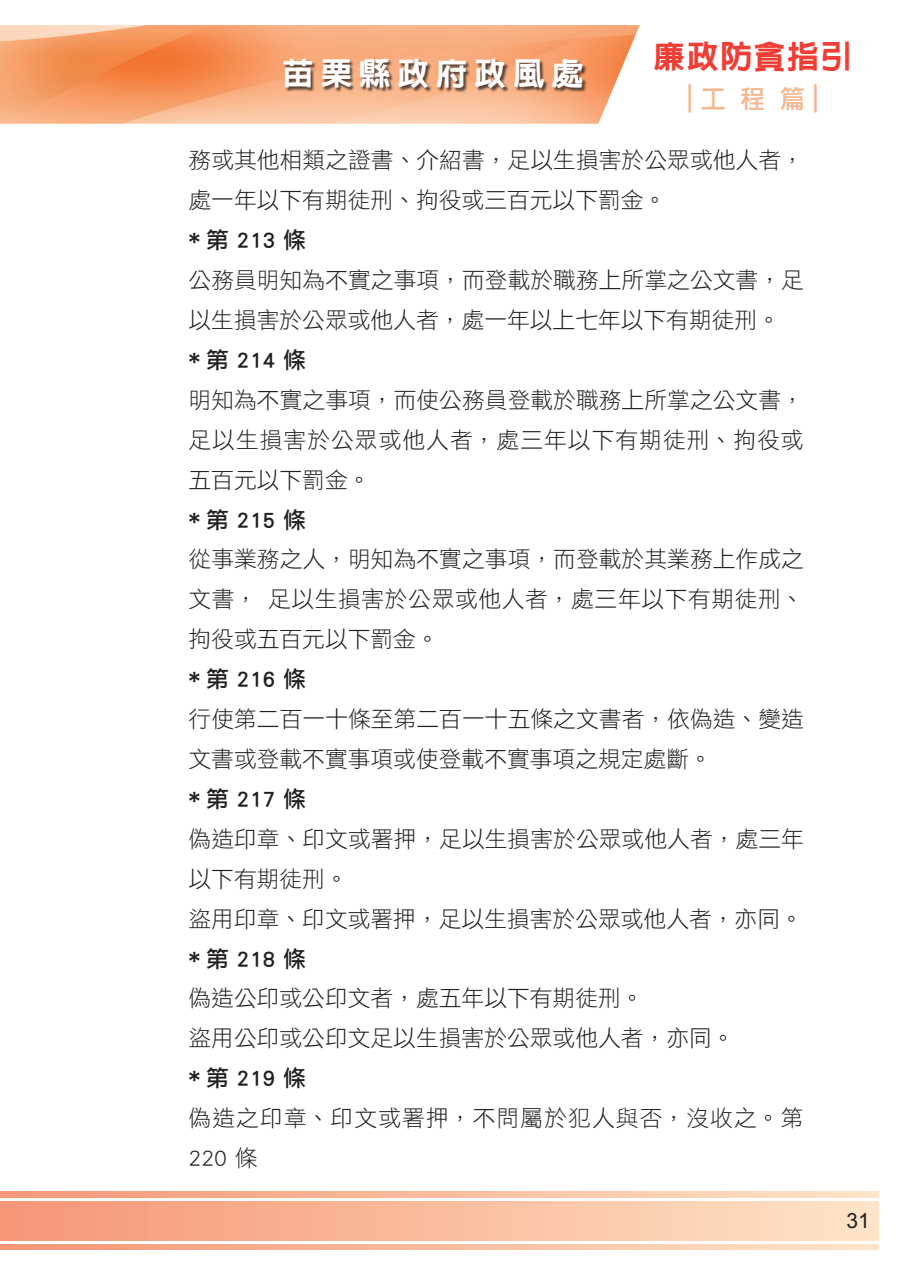
<style>
.page{position:relative;width:903px;height:1275px;background:#fff}
.page>*{position:absolute;margin:0;border:0;box-sizing:border-box;transform-origin:0 0}
.t1{font:31.5px "ID Hei Extra";letter-spacing:.22em;color:#fff}
.t2{font:31.5px "ID Hei Extra";letter-spacing:.06em;color:#ee3e35}
.t3{font:700 26.25px "Microsoft Jheng Hei";color:#f5b68d}
.t4{font:22.75px/39.9px "DF Li Hei Std W3";color:#231f20}
.t5{font:22.75px "DF Li Hei Std W5";color:#231f20}
.t6{font:22.75px/39.9px "DF Li Hei Std W3";letter-spacing:.05em;color:#231f20}
.t7{font:21px "Arial";color:#231f20}
</style>
<div class="page">
<div style="left:0;top:1201px;width:878px;height:39px;background:linear-gradient(to right,#f69576,#fee4c7)"></div>
<svg style="left:0;top:1244px;width:878px;height:6px"></svg>
<svg style="left:0;top:1192px;width:878px;height:5px"></svg>
<img style="left:0;top:25px;width:640px;height:99px">
<div style="left:284px;top:59px;width:303px;height:34px;background:#231f20;opacity:.75"></div>
<h1 class="t1" style="left:282px;top:58px;width:302px">苗栗縣政府政風處</h1>
<h1 class="t2" style="left:654px;top:41px;width:200px">廉政防貪指引</h1>
<p class="t3" style="left:686px;top:83px;width:135px">|工 程 篇|</p>
<p class="t4" style="left:189px;top:140px;width:617px">務或其他相類之證書、介紹書，足以生損害於公眾或他人者，處一年以下有期徒刑、拘役或三百元以下罰金。</p>
<p class="t5" style="left:189px;top:228px;width:119px">* 第 213 條</p>
<p class="t4" style="left:189px;top:260px;width:617px">公務員明知為不實之事項，而登載於職務上所掌之公文書，足以生損害於公眾或他人者，處一年以上七年以下有期徒刑。</p>
<p class="t5" style="left:189px;top:347px;width:119px">* 第 214 條</p>
<p class="t4" style="left:189px;top:379px;width:617px;text-align:justify">明知為不實之事項，而使公務員登載於職務上所掌之公文書，足以生損害於公眾或他人者，處三年以下有期徒刑、拘役或五百元以下罰金。</p>
<p class="t5" style="left:189px;top:507px;width:119px">* 第 215 條</p>
<p class="t4" style="left:189px;top:539px;width:617px;text-align:justify">從事業務之人，明知為不實之事項，而登載於其業務上作成之文書， 足以生損害於公眾或他人者，處三年以下有期徒刑、拘役或五百元以下罰金。</p>
<p class="t5" style="left:189px;top:667px;width:119px">* 第 216 條</p>
<p class="t4" style="left:189px;top:699px;width:617px">行使第二百一十條至第二百一十五條之文書者，依偽造、變造文書或登載不實事項或使登載不實事項之規定處斷。</p>
<p class="t5" style="left:189px;top:786px;width:119px">* 第 217 條</p>
<p class="t4" style="left:189px;top:818px;width:617px">偽造印章、印文或署押，足以生損害於公眾或他人者，處三年以下有期徒刑。<br>盜用印章、印文或署押，足以生損害於公眾或他人者，亦同。</p>
<p class="t5" style="left:189px;top:946px;width:119px">* 第 218 條</p>
<p class="t4" style="left:189px;top:978px;width:547px">偽造公印或公印文者，處五年以下有期徒刑。<br>盜用公印或公印文足以生損害於公眾或他人者，亦同。</p>
<p class="t5" style="left:189px;top:1066px;width:119px">* 第 219 條</p>
<p class="t6" style="left:189px;top:1098px;width:616px">偽造之印章、印文或署押，不問屬於犯人與否，沒收之。第<br>220 條</p>
<p class="t7" style="left:846px;top:1207px;width:25px">31</p>
</div>
